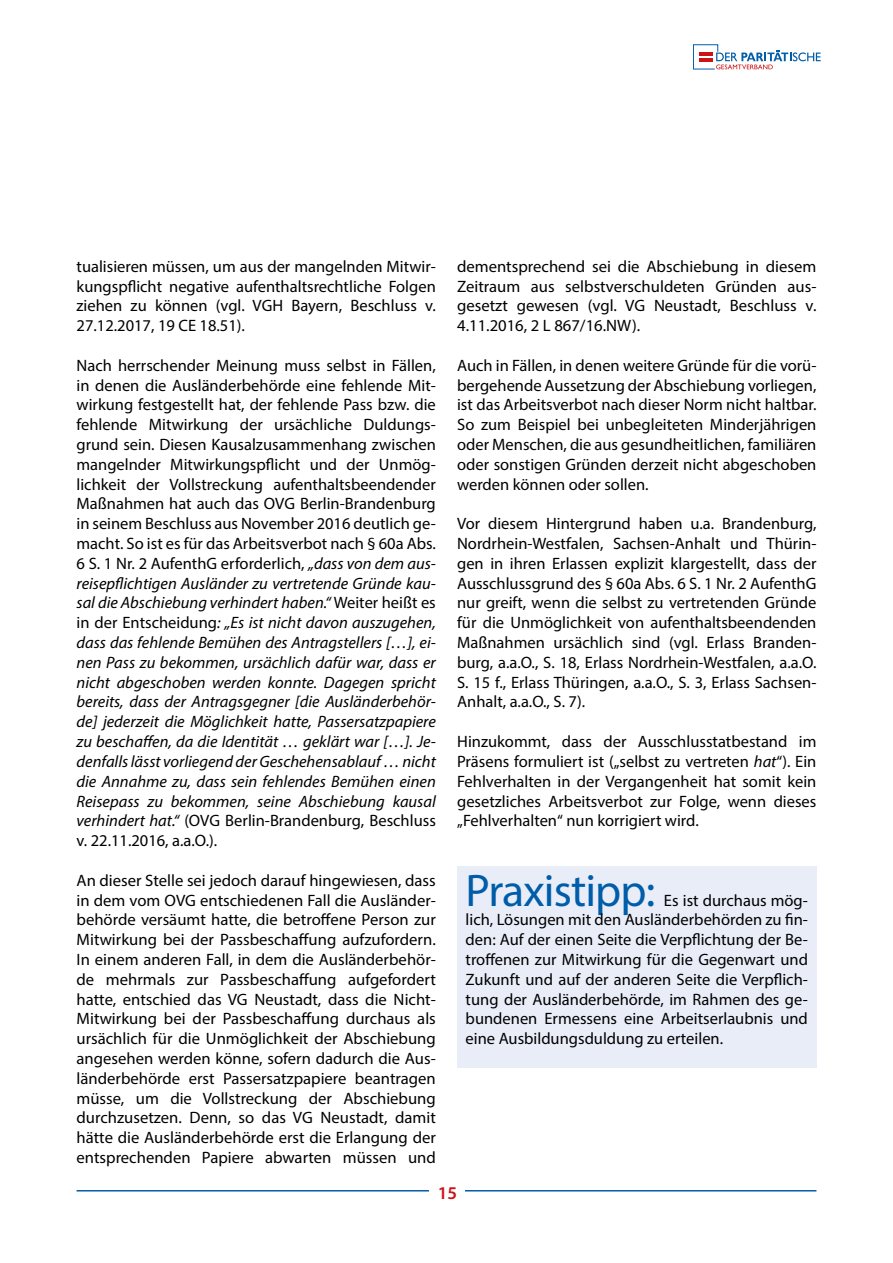
<style>
.page{position:relative;width:893px;height:1263px;background:#fff}
.page>*{position:absolute;margin:0;border:0;box-sizing:border-box;transform-origin:0 0}
.t1{font:45.9px "Myriad Pro";letter-spacing:-.02em;color:#005da9}
.t2{font:600 18px "Myriad Pro";color:#cd1316}
.t3{font:16.5px/19.8px "Myriad Pro";color:#000;text-align:justify}
.t4{font:italic 16.5px/19.8px "Myriad Pro";color:#000;text-align:justify}
.s1{font-style:normal}
.s2{font-style:italic}
</style>
<div class="page">
<hr style="left:77px;top:1190px;width:739px;height:1px;background:#005da9">
<div style="left:429px;top:1185px;width:36px;height:26px;background:#fff"></div>
<svg style="left:693px;top:44px;width:128px;height:25px"></svg>
<div style="left:457px;top:866px;width:359px;height:201px;background:#e9edf8"></div>
<p class="t3" style="left:77px;top:256px;width:361px">tualisieren müssen, um aus der mangelnden Mitwir&shy;kungspflicht negative aufenthaltsrechtliche Folgen ziehen zu können (vgl. VGH Bayern, Beschluss v.<br>27.12.2017, 19 CE 18.51).</p>
<p class="t4" style="left:77px;top:355px;width:361px"><span class="s1">Nach herrschender Meinung muss selbst in Fällen, in denen die Ausländerbehörde eine fehlende Mit&shy;wirkung festgestellt hat, der fehlende Pass bzw. die fehlende Mitwirkung der ursächliche Duldungs&shy;grund sein. Diesen Kausalzusammenhang zwischen mangelnder Mitwirkungspflicht und der Unmög&shy;lichkeit der Vollstreckung aufenthaltsbeendender Maßnahmen hat auch das OVG Berlin-Brandenburg in seinem Beschluss aus November 2016 deutlich ge&shy;macht. So ist es für das Arbeitsverbot nach § 60a Abs.<br>6 S. 1 Nr. 2 AufenthG erforderlich,</span> „dass von dem aus&shy;reisepflichtigen Ausländer zu vertretende Gründe kau&shy;sal die Abschiebung verhindert haben.“ <span class="s1">Weiter heißt es in der Entscheidung</span>: „Es ist nicht davon auszugehen, dass das fehlende Bemühen des Antragstellers […], ei&shy;nen Pass zu bekommen, ursächlich dafür war, dass er nicht abgeschoben werden konnte. Dagegen spricht bereits, dass der Antragsgegner [die Ausländerbehör&shy;de] jederzeit die Möglichkeit hatte, Passersatzpapiere zu beschaffen, da die Identität … geklärt war […]. Je&shy;denfalls lässt vorliegend der Geschehensablauf … nicht die Annahme zu, dass sein fehlendes Bemühen einen Reisepass zu bekommen, seine Abschiebung kausal verhindert hat.“ <span class="s1">(OVG Berlin-Brandenburg, Beschluss v. 22.11.2016, a.a.O.).</span></p>
<p class="t3" style="left:77px;top:870px;width:361px">An dieser Stelle sei jedoch darauf hingewiesen, dass in dem vom OVG entschiedenen Fall die Ausländer&shy;behörde versäumt hatte, die betroffene Person zur Mitwirkung bei der Passbeschaffung aufzufordern.<br>In einem anderen Fall, in dem die Ausländerbehör&shy;de mehrmals zur Passbeschaffung aufgefordert hatte, entschied das VG Neustadt, dass die Nicht-Mitwirkung bei der Passbeschaffung durchaus als ursächlich für die Unmöglichkeit der Abschiebung angesehen werden könne, sofern dadurch die Aus&shy;länderbehörde erst Passersatzpapiere beantragen müsse, um die Vollstreckung der Abschiebung durchzusetzen. Denn, so das VG Neustadt, damit hätte die Ausländerbehörde erst die Erlangung der entsprechenden Papiere abwarten müssen und</p>
<p class="t3" style="left:457px;top:256px;width:361px">dementsprechend sei die Abschiebung in diesem Zeitraum aus selbstverschuldeten Gründen aus&shy;gesetzt gewesen (vgl. VG Neustadt, Beschluss v.<br>4.11.2016, 2 L 867/16.NW).</p>
<p class="t3" style="left:457px;top:355px;width:361px">Auch in Fällen, in denen weitere Gründe für die vorü&shy;bergehende Aussetzung der Abschiebung vorliegen, ist das Arbeitsverbot nach dieser Norm nicht haltbar.<br>So zum Beispiel bei unbegleiteten Minderjährigen oder Menschen, die aus gesundheitlichen, familiären oder sonstigen Gründen derzeit nicht abgeschoben werden können oder sollen.</p>
<p class="t3" style="left:457px;top:514px;width:361px">Vor diesem Hintergrund haben u.a. Brandenburg, Nordrhein-Westfalen, Sachsen-Anhalt und Thürin&shy;gen in ihren Erlassen explizit klargestellt, dass der Ausschlussgrund des § 60a Abs. 6 S. 1 Nr. 2 AufenthG nur greift, wenn die selbst zu vertretenden Gründe für die Unmöglichkeit von aufenthaltsbeendenden Maßnahmen ursächlich sind (vgl. Erlass Branden&shy;burg, a.a.O., S. 18, Erlass Nordrhein-Westfalen, a.a.O.<br>S. 15 f., Erlass Thüringen, a.a.O., S. 3, Erlass Sachsen-Anhalt, a.a.O., S. 7).</p>
<p class="t3" style="left:457px;top:731px;width:361px">Hinzukommt, dass der Ausschlusstatbestand im Präsens formuliert ist („selbst zu vertreten <span class="s2">hat</span>“). Ein Fehlverhalten in der Vergangenheit hat somit kein gesetzliches Arbeitsverbot zur Folge, wenn dieses „Fehlverhalten“ nun korrigiert wird.</p>
<h1 class="t1" style="left:466px;top:862px;width:191px">Praxistipp:</h1>
<p class="t3" style="left:466px;top:890px;width:344px;text-indent:198px">Es ist durchaus mög&shy;lich, Lösungen mit den Ausländerbehörden zu fin&shy;den: Auf der einen Seite die Verpflichtung der Be&shy;troffenen zur Mitwirkung für die Gegenwart und Zukunft und auf der anderen Seite die Verpflich&shy;tung der Ausländerbehörde, im Rahmen des ge&shy;bundenen Ermessens eine Arbeitserlaubnis und eine Ausbildungsduldung zu erteilen.</p>
<p class="t2" style="left:438px;top:1181px;width:21px">15</p>
</div>
